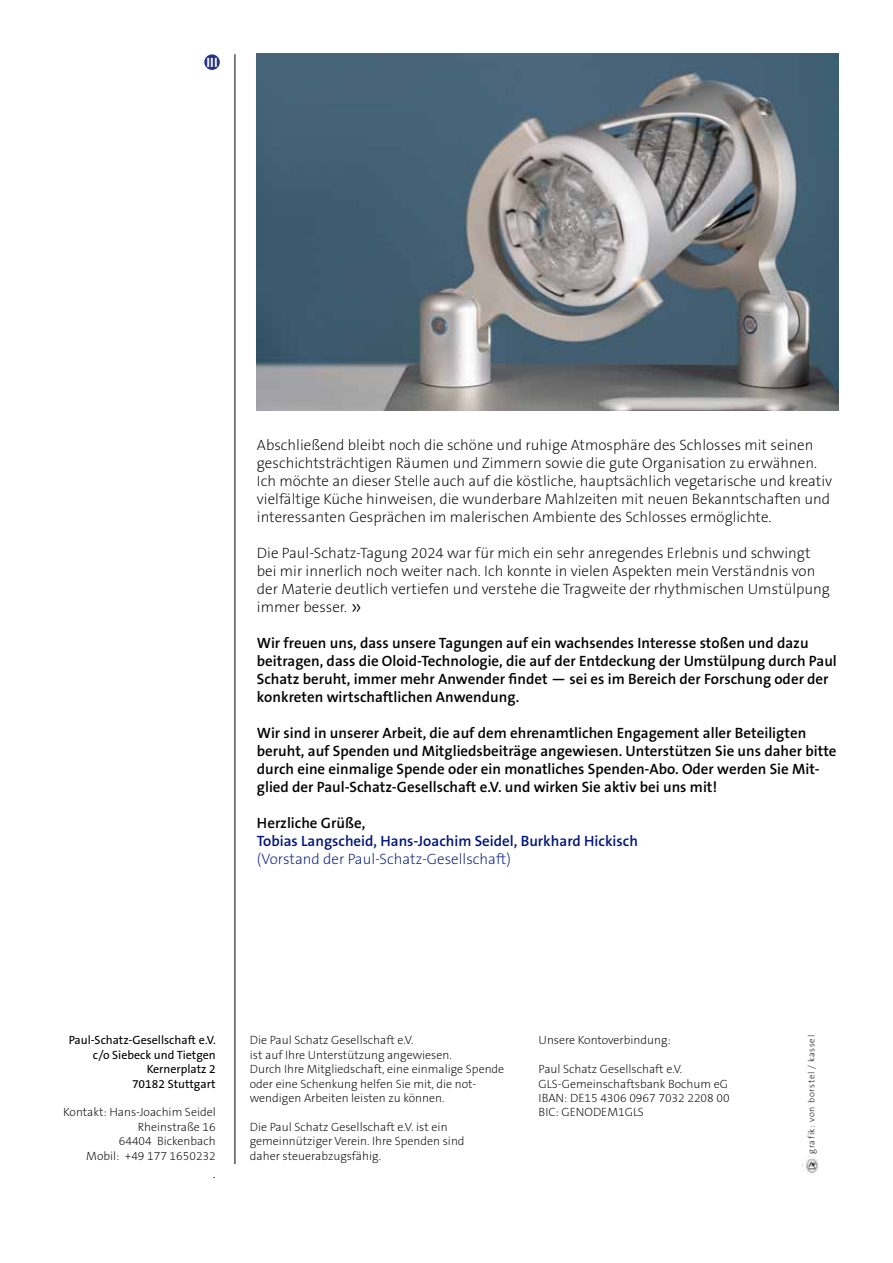
<style>
.page{position:relative;width:893px;height:1263px;background:#fff}
.page>*{position:absolute;margin:0;border:0;box-sizing:border-box;transform-origin:0 0}
.t1{font:200 15px/18px "The Sans B2";color:#000}
.t2{font:600 15px/18px "The Sans B6";color:#000}
.t3{font:600 15px "The Sans B6";color:#00157a}
.t4{font:200 15px "The Sans B2";color:#00157a}
.t5{font:700 13.5px "The Sans B7";color:#fff}
.t6{font:200 12px/14.4px "The Sans B2";color:#000}
.t7{font:12px/14.4px "The Sans B5 Plain";color:#000;text-align:right}
.t8{font:200 9px "The Sans B2";letter-spacing:.075em;color:#000}
.s1{font-size:24px}
</style>
<div class="page">
<img style="left:257px;top:54px;width:582px;height:356px">
<hr style="left:235px;top:54px;width:1px;height:1110px;background:#000">
<div style="left:204px;top:54px;width:16px;height:16px;background:#253483;border-radius:50%"></div>
<img style="left:806px;top:1157px;width:12px;height:17px">
<p class="t5" style="left:206px;top:55px;width:13px">III</p>
<p class="t1" style="left:257px;top:436px;width:577px">Abschließend bleibt noch die schöne und ruhige Atmosphäre des Schlosses mit seinen geschichtsträchtigen Räumen und Zimmern sowie die gute Organisation zu erwähnen.<br>Ich möchte an dieser Stelle auch auf die köstliche, hauptsächlich vegetarische und kreativ vielfältige Küche hinweisen, die wunderbare Mahlzeiten mit neuen Bekanntschaften und interessanten Gesprächen im malerischen Ambiente des Schlosses ermöglichte.</p>
<p class="t1" style="left:257px;top:544px;width:575px">Die Paul-Schatz-Tagung 2024 war für mich ein sehr anregendes Erlebnis und schwingt bei mir innerlich noch weiter nach. Ich konnte in vielen Aspekten mein Verständnis von der Materie deutlich vertiefen und verstehe die Tragweite der rhythmischen Umstülpung immer besser. <span class="s1">»</span></p>
<p class="t2" style="left:257px;top:634px;width:581px">Wir freuen uns, dass unsere Tagungen auf ein wachsendes Interesse stoßen und dazu beitragen, dass die Oloid-Technologie, die auf der Entdeckung der Umstülpung durch Paul Schatz beruht, immer mehr Anwender findet — sei es im Bereich der Forschung oder der konkreten wirtschaftlichen Anwendung.</p>
<p class="t2" style="left:257px;top:724px;width:581px">Wir sind in unserer Arbeit, die auf dem ehrenamtlichen Engagement aller Beteiligten beruht, auf Spenden und Mitgliedsbeiträge angewiesen. Unterstützen Sie uns daher bitte durch eine einmalige Spende oder ein monatliches Spenden-Abo. Oder werden Sie Mit&shy;glied der Paul-Schatz-Gesellschaft e.V. und wirken Sie aktiv bei uns mit!</p>
<p class="t2" style="left:257px;top:814px;width:110px">Herzliche Grüße,</p>
<p class="t3" style="left:257px;top:832px;width:382px">Tobias Langscheid, Hans-Joachim Seidel, Burkhard Hickisch</p>
<p class="t4" style="left:257px;top:850px;width:255px">(Vorstand der Paul-Schatz-Gesellschaft)</p>
<p class="t7" style="left:69px;top:1033px;width:149px">Paul-Schatz-Gesellschaft e.V. c/o Siebeck und Tietgen<br>Kernerplatz 2<br>70182 Stuttgart</p>
<p class="t6" style="left:63px;top:1105px;width:154px;text-align:right">Kontakt: Hans-Joachim Seidel<br>Rheinstraße 16<br>64404 Bickenbach<br>Mobil: +49 177 1650232</p>
<p class="t1" style="left:213px;top:1164px;width:4px">.</p>
<p class="t6" style="left:250px;top:1033px;width:256px">Die Paul Schatz Gesellschaft e.V.<br>ist auf Ihre Unterstützung angewiesen.<br>Durch Ihre Mitgliedschaft, eine einmalige Spende oder eine Schenkung helfen Sie mit, die not&shy;wendigen Arbeiten leisten zu können.</p>
<p class="t6" style="left:250px;top:1120px;width:216px">Die Paul Schatz Gesellschaft e.V. ist ein gemeinnütziger Verein. Ihre Spenden sind daher steuerabzugsfähig.</p>
<p class="t6" style="left:539px;top:1033px;width:134px">Unsere Kontoverbindung:</p>
<p class="t6" style="left:539px;top:1062px;width:193px">Paul Schatz Gesellschaft e.V.<br>GLS-Gemeinschaftsbank Bochum eG<br>IBAN: DE15 4306 0967 7032 2208 00<br>BIC: GENODEM1GLS</p>
<p class="t8" style="left:807px;top:1154px;width:120px;rotate:-90deg">grafik: von borstel / kassel</p>
</div>
